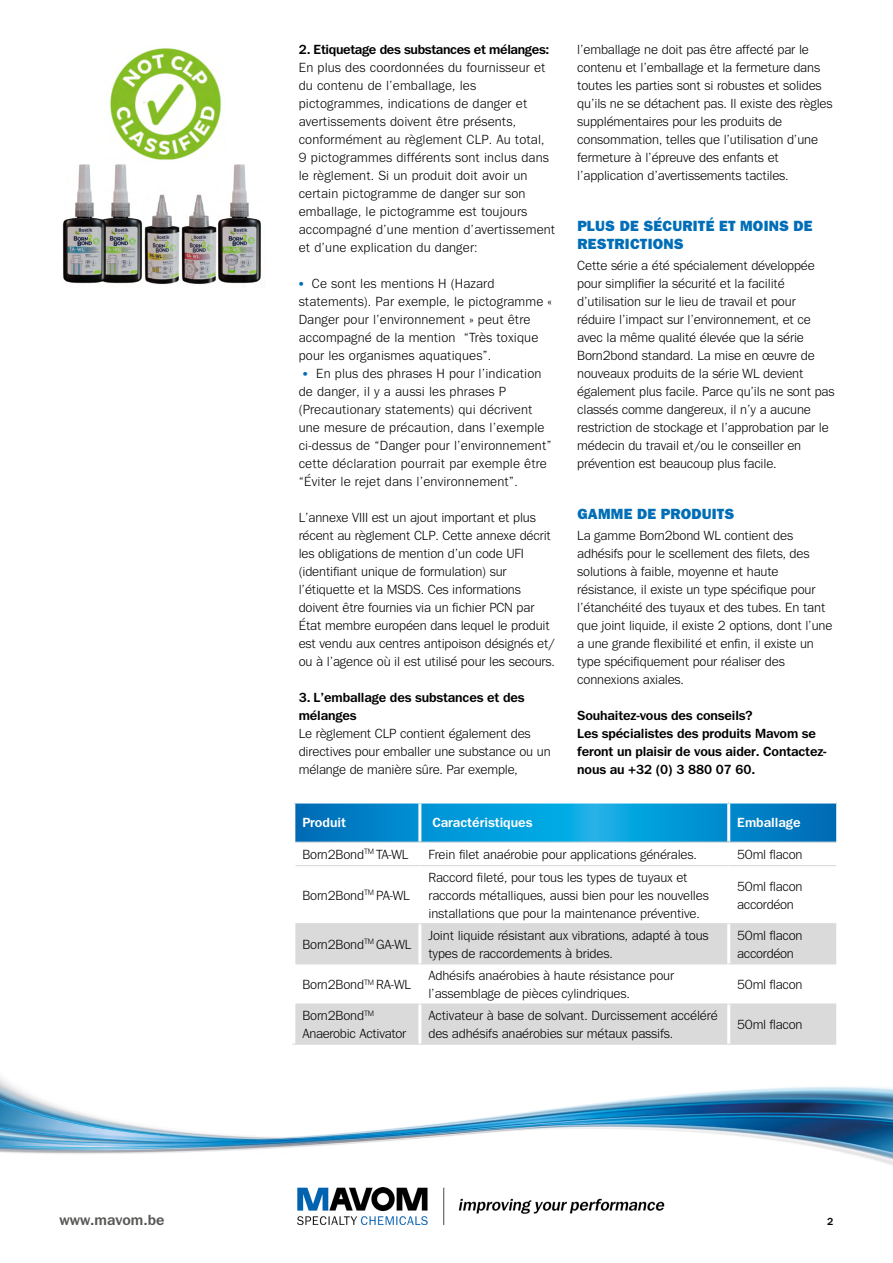
<style>
.page{position:relative;width:893px;height:1263px;background:#fff}
.page>*{position:absolute;margin:0;border:0;box-sizing:border-box;transform-origin:0 0}
.t1{font:800 15px/18px "Tee Franklin";letter-spacing:.015em;color:#006eb7}
.t2{font:700 15px "Tee Franklin";color:#575756}
.t3{font:13.5px/18px "Tee Franklin";letter-spacing:-.01em;color:#000}
.t4{font:13.5px/18px "Tee Franklin";letter-spacing:.01em;color:#000}
.t5{font:700 13.5px/18px "Tee Franklin";letter-spacing:-.01em;color:#000}
.t6{font:700 13.5px "Tee Franklin";color:#fff}
.t7{font:700 10.5px "Tee Franklin";color:#000}
.s1{color:#006eb7}
</style>
<div class="page">
<img style="left:0;top:1077px;width:893px;height:127px">
<img style="left:298px;top:1188px;width:387px;height:37px">
<img style="left:110px;top:48px;width:111px;height:112px">
<img style="left:62px;top:164px;width:199px;height:120px">
<svg style="left:295px;top:803px;width:541px;height:38px;background:#0791d2"></svg>
<svg style="left:295px;top:924px;width:541px;height:119px;fill:#dadada"></svg>
<hr style="left:418px;top:803px;width:3px;height:38px;background:#fff">
<hr style="left:727px;top:803px;width:3px;height:38px;background:#fff">
<hr style="left:295px;top:841px;width:125px;height:2px;background:#dadada">
<hr style="left:420px;top:841px;width:309px;height:2px;background:#dadada">
<hr style="left:729px;top:841px;width:107px;height:2px;background:#dadada">
<hr style="left:295px;top:865px;width:125px;height:1px;background:#dadada">
<hr style="left:420px;top:865px;width:309px;height:1px;background:#dadada">
<hr style="left:729px;top:865px;width:107px;height:1px;background:#dadada">
<hr style="left:295px;top:923px;width:125px;height:1px;background:#dadada">
<hr style="left:420px;top:923px;width:309px;height:1px;background:#dadada">
<hr style="left:729px;top:923px;width:107px;height:1px;background:#dadada">
<hr style="left:295px;top:963px;width:125px;height:1px;background:#dadada">
<hr style="left:420px;top:963px;width:309px;height:1px;background:#dadada">
<hr style="left:729px;top:963px;width:107px;height:1px;background:#dadada">
<hr style="left:295px;top:1003px;width:125px;height:1px;background:#dadada">
<hr style="left:420px;top:1003px;width:309px;height:1px;background:#dadada">
<hr style="left:729px;top:1003px;width:107px;height:1px;background:#dadada">
<hr style="left:292px;top:1043px;width:128px;height:2px;background:#dadada">
<hr style="left:420px;top:1043px;width:309px;height:2px;background:#dadada">
<hr style="left:729px;top:1043px;width:107px;height:2px;background:#dadada">
<hr style="left:418px;top:924px;width:3px;height:39px;background:#fff">
<hr style="left:727px;top:924px;width:3px;height:39px;background:#fff">
<hr style="left:418px;top:964px;width:3px;height:39px;background:#fff">
<hr style="left:727px;top:964px;width:3px;height:39px;background:#fff">
<hr style="left:418px;top:1004px;width:3px;height:39px;background:#fff">
<hr style="left:727px;top:1004px;width:3px;height:39px;background:#fff">
<p class="t5" style="left:299px;top:40px;width:252px">2. Etiquetage des substances et mélanges:</p>
<p class="t4" style="left:299px;top:58px;width:258px">En plus des coordonnées du fournisseur et du contenu de l’emballage, les pictogrammes, indications de danger et avertissements doivent être présents, conformément au règlement CLP. Au total, 9 pictogrammes différents sont inclus dans le règlement. Si un produit doit avoir un certain pictogramme de danger sur son emballage, le pictogramme est toujours accompagné d’une mention d’avertissement et d’une explication du danger:</p>
<p class="t4" style="left:299px;top:274px;width:255px"><span class="s1">•</span> Ce sont les mentions H (Hazard statements). Par exemple, le pictogramme « Danger pour l’environnement » peut être accompagné de la mention “Très toxique pour les organismes aquatiques”.</p>
<p class="t4" style="left:299px;top:364px;width:254px"><span class="s1">•</span> En plus des phrases H pour l’indication de danger, il y a aussi les phrases P (Precautionary statements) qui décrivent une mesure de précaution, dans l’exemple ci-dessus de “Danger pour l’environnement” cette déclaration pourrait par exemple être “Éviter le rejet dans l’environnement”.</p>
<p class="t3" style="left:299px;top:508px;width:258px">L’annexe VIII est un ajout important et plus récent au règlement CLP. Cette annexe décrit les obligations de mention d’un code UFI (identifiant unique de formulation) sur l’étiquette et la MSDS. Ces informations doivent être fournies via un fichier PCN par État membre européen dans lequel le produit est vendu aux centres antipoison désignés et/ ou à l’agence où il est utilisé pour les secours.</p>
<p class="t5" style="left:299px;top:688px;width:227px">3. L’emballage des substances et des mélanges</p>
<p class="t3" style="left:299px;top:724px;width:253px">Le règlement CLP contient également des directives pour emballer une substance ou un mélange de manière sûre. Par exemple,</p>
<p class="t3" style="left:577px;top:40px;width:257px">l’emballage ne doit pas être affecté par le contenu et l’emballage et la fermeture dans toutes les parties sont si robustes et solides qu’ils ne se détachent pas. Il existe des règles supplémentaires pour les produits de consommation, telles que l’utilisation d’une fermeture à l’épreuve des enfants et l’application d’avertissements tactiles.</p>
<p class="t1" style="left:577px;top:217px;width:237px">PLUS DE SÉCURITÉ ET MOINS DE<br>RESTRICTIONS</p>
<p class="t3" style="left:577px;top:256px;width:259px">Cette série a été spécialement développée pour simplifier la sécurité et la facilité d’utilisation sur le lieu de travail et pour réduire l’impact sur l’environnement, et ce avec la même qualité élevée que la série Born2bond standard. La mise en œuvre de nouveaux produits de la série WL devient également plus facile. Parce qu’ils ne sont pas classés comme dangereux, il n’y a aucune restriction de stockage et l’approbation par le médecin du travail et/ou le conseiller en prévention est beaucoup plus facile.</p>
<p class="t1" style="left:577px;top:505px;width:159px">GAMME DE PRODUITS</p>
<p class="t3" style="left:577px;top:526px;width:257px">La gamme Born2bond WL contient des adhésifs pour le scellement des filets, des solutions à faible, moyenne et haute résistance, il existe un type spécifique pour l’étanchéité des tuyaux et des tubes. En tant que joint liquide, il existe 2 options, dont l’une a une grande flexibilité et enfin, il existe un type spécifiquement pour réaliser des connexions axiales.</p>
<p class="t5" style="left:577px;top:706px;width:251px">Souhaitez-vous des conseils?<br>Les spécialistes des produits Mavom se feront un plaisir de vous aider. Contactez&shy;nous au +32 (0) 3 880 07 60.</p>
<p class="t6" style="left:302px;top:815px;width:45px">Produit</p>
<p class="t6" style="left:432px;top:815px;width:102px">Caractéristiques</p>
<p class="t6" style="left:737px;top:815px;width:65px">Emballage</p>
<p class="t3" style="left:302px;top:845px;width:108px">Born2Bond<sup>TM</sup> TA-WL</p>
<p class="t3" style="left:428px;top:845px;width:270px">Frein filet anaérobie pour applications générales.</p>
<p class="t3" style="left:737px;top:845px;width:67px">50ml flacon</p>
<p class="t3" style="left:302px;top:886px;width:109px">Born2Bond<sup>TM</sup> PA-WL</p>
<p class="t3" style="left:428px;top:868px;width:282px">Raccord fileté, pour tous les types de tuyaux et raccords métalliques, aussi bien pour les nouvelles installations que pour la maintenance préventive.</p>
<p class="t3" style="left:737px;top:877px;width:67px">50ml flacon accordéon</p>
<p class="t3" style="left:302px;top:935px;width:110px">Born2Bond<sup>TM</sup> GA-WL</p>
<p class="t3" style="left:428px;top:926px;width:282px">Joint liquide résistant aux vibrations, adapté à tous types de raccordements à brides.</p>
<p class="t3" style="left:737px;top:926px;width:67px">50ml flacon accordéon</p>
<p class="t3" style="left:302px;top:975px;width:110px">Born2Bond<sup>TM</sup> RA-WL</p>
<p class="t3" style="left:428px;top:966px;width:247px">Adhésifs anaérobies à haute résistance pour l’assemblage de pièces cylindriques.</p>
<p class="t3" style="left:737px;top:975px;width:67px">50ml flacon</p>
<p class="t3" style="left:302px;top:1007px;width:105px">Born2Bond<sup>TM<br></sup>Anaerobic Activator</p>
<p class="t3" style="left:428px;top:1007px;width:291px">Activateur à base de solvant. Durcissement accéléré des adhésifs anaérobies sur métaux passifs.</p>
<p class="t3" style="left:737px;top:1016px;width:67px">50ml flacon</p>
<p class="t2" style="left:60px;top:1211px;width:106px">www.mavom.be</p>
<p class="t7" style="left:827px;top:1215px;width:8px">2</p>
</div>
